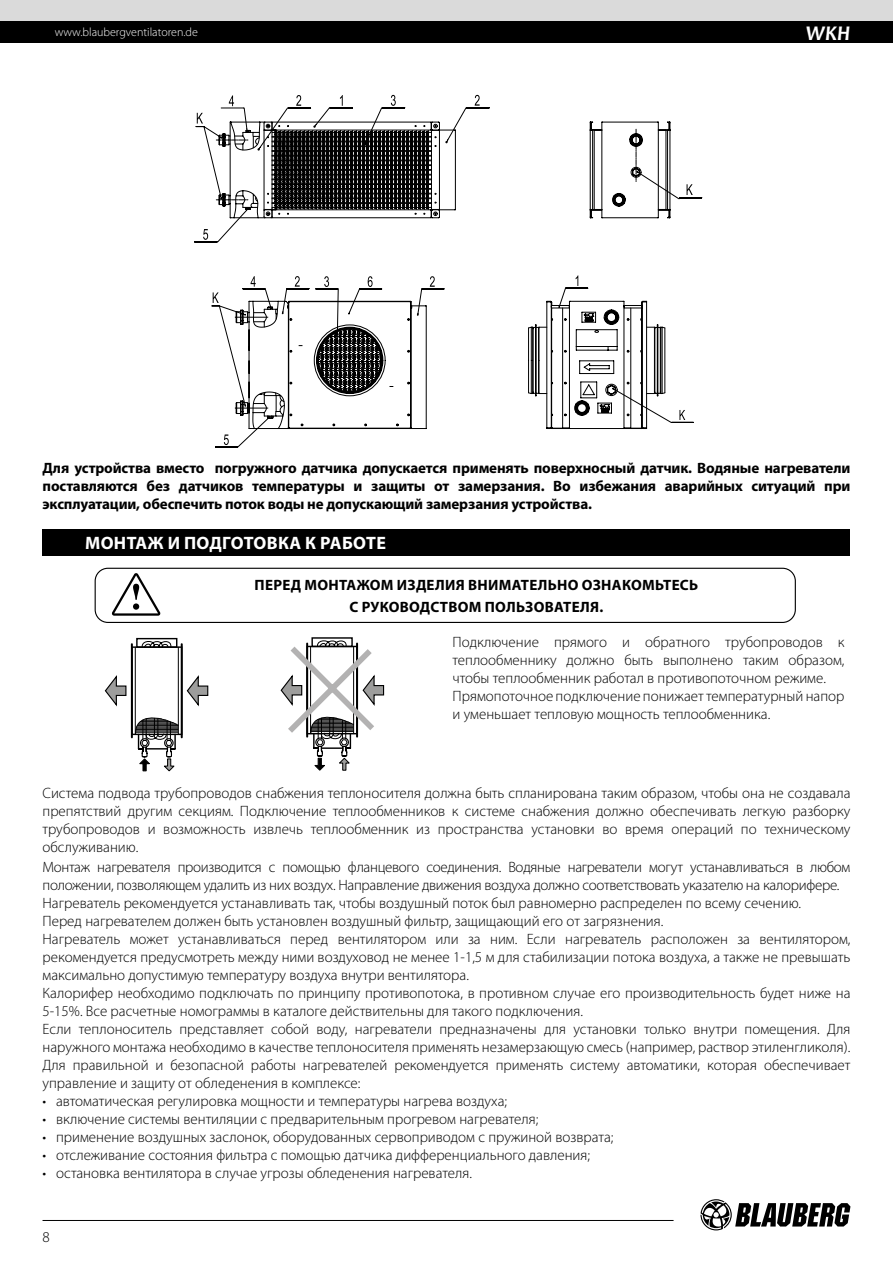
<style>
.page{position:relative;width:893px;height:1263px;background:#fff}
.page>*{position:absolute;margin:0;border:0;box-sizing:border-box;transform-origin:0 0}
.t1{font:italic 700 21px "Candara";color:#fff}
.t2{font:700 18px "Myriad Pro";letter-spacing:.02em;color:#fff}
.t3{font:300 15px/18px "Myriad Pro";color:#000}
.t4{font:700 15px/18px "Myriad Pro";letter-spacing:.01em;color:#000;text-align:justify}
.t5{font:300 12px "Myriad Pro";color:#fff}
</style>
<div class="page">
<svg style="left:194px;top:95px;width:508px;height:148px"></svg>
<svg style="left:211px;top:275px;width:455px;height:173px"></svg>
<svg style="left:679px;top:410px;width:6px;height:10px"></svg>
<div style="left:43px;top:529px;width:807px;height:27px;background:#000"></div>
<svg style="left:280px;top:639px;width:105px;height:132px"></svg>
<hr style="left:131px;top:644px;width:2px;height:93px;background:#000">
<hr style="left:181px;top:644px;width:2px;height:93px;background:#000">
<div style="left:136px;top:638px;width:41px;height:10px;border:1px solid #000"></div>
<hr style="left:135px;top:647px;width:1px;height:87px;background:#000">
<hr style="left:178px;top:647px;width:1px;height:87px;background:#000">
<svg style="left:141px;top:641px;width:31px;height:7px"></svg>
<svg style="left:135px;top:714px;width:44px;height:58px"></svg>
<div style="left:170px;top:734px;width:6px;height:15px;border:1px solid #000"></div>
<svg style="left:104px;top:675px;width:23px;height:32px"></svg>
<svg style="left:186px;top:675px;width:23px;height:32px"></svg>
<svg style="left:112px;top:573px;width:48px;height:43px"></svg>
<div style="left:95px;top:568px;width:701px;height:55px;border:1px solid #000;border-radius:13px"></div>
<div style="left:0;top:0;width:893px;height:21px;background:#dadada"></div>
<div style="left:0;top:21px;width:893px;height:22px;background:#000"></div>
<svg style="left:700px;top:1199px;width:150px;height:31px"></svg>
<hr style="left:43px;top:1220px;width:631px;height:1px;background:#000">
<p class="t5" style="left:55px;top:26px;width:145px">www.blaubergventilatoren.de</p>
<h1 class="t1" style="left:806px;top:20px;width:46px">WKH</h1>
<p class="t4" style="left:43px;top:458px;width:809px">Для устройства вместо погружного датчика допускается применять поверхносный датчик. Водяные нагреватели поставляются без датчиков температуры и защиты от замерзания. Во избежания аварийных ситуаций при эксплуатации, обеспечить поток воды не допускающий замерзания устройства.</p>
<p class="t2" style="left:85px;top:531px;width:302px">МОНТАЖ И ПОДГОТОВКА К РАБОТЕ</p>
<p class="t4" style="left:255px;top:573px;width:445px;line-height:22.2px;text-align:center">ПЕРЕД МОНТАЖОМ ИЗДЕЛИЯ ВНИМАТЕЛЬНО ОЗНАКОМЬТЕСЬ<br>С РУКОВОДСТВОМ ПОЛЬЗОВАТЕЛЯ.</p>
<p class="t3" style="left:452px;top:634px;width:393px">Подключение прямого и обратного трубопроводов к теплообменнику должно быть выполнено таким образом, чтобы теплообменник работал в противопоточном режиме.<br>Прямопоточное подключение понижает температурный напор и уменьшает тепловую мощность теплообменника.</p>
<p class="t3" style="left:43px;top:784px;width:809px;text-align:justify">Система подвода трубопроводов снабжения теплоносителя должна быть спланирована таким образом, чтобы она не создавала препятствий другим секциям. Подключение теплообменников к системе снабжения должно обеспечивать легкую разборку трубопроводов и возможность извлечь теплообменник из пространства установки во время операций по техническому обслуживанию.</p>
<p class="t3" style="left:43px;top:858px;width:809px">Монтаж нагревателя производится с помощью фланцевого соединения. Водяные нагреватели могут устанавливаться в любом положении, позволяющем удалить из них воздух. Направление движения воздуха должно соответствовать указателю на калорифере.<br>Нагреватель рекомендуется устанавливать так, чтобы воздушный поток был равномерно распределен по всему сечению.<br>Перед нагревателем должен быть установлен воздушный фильтр, защищающий его от загрязнения.<br>Нагреватель может устанавливаться перед вентилятором или за ним. Если нагреватель расположен за вентилятором, рекомендуется предусмотреть между ними воздуховод не менее 1-1,5 м для стабилизации потока воздуха, а также не превышать максимально допустимую температуру воздуха внутри вентилятора.<br>Калорифер необходимо подключать по принципу противопотока, в противном случае его производительность будет ниже на 5-15%. Все расчетные номограммы в каталоге действительны для такого подключения.<br>Если теплоноситель представляет собой воду, нагреватели предназначены для установки только внутри помещения. Для наружного монтажа необходимо в качестве теплоносителя применять незамерзающую смесь (например, раствор этиленгликоля).<br>Для правильной и безопасной работы нагревателей рекомендуется применять систему автоматики, которая обеспечивает управление и защиту от обледенения в комплексе:</p>
<p class="t3" style="left:43px;top:1092px;width:466px">• автоматическая регулировка мощности и температуры нагрева воздуха;</p>
<p class="t3" style="left:43px;top:1110px;width:497px">• включение системы вентиляции с предварительным прогревом нагревателя;</p>
<p class="t3" style="left:43px;top:1128px;width:572px">• применение воздушных заслонок, оборудованных сервоприводом с пружиной возврата;</p>
<p class="t3" style="left:43px;top:1146px;width:549px">• отслеживание состояния фильтра с помощью датчика дифференциального давления;</p>
<p class="t3" style="left:43px;top:1164px;width:431px">• остановка вентилятора в случае угрозы обледенения нагревателя.</p>
<p class="t3" style="left:43px;top:1228px;width:9px">8</p>
</div>
